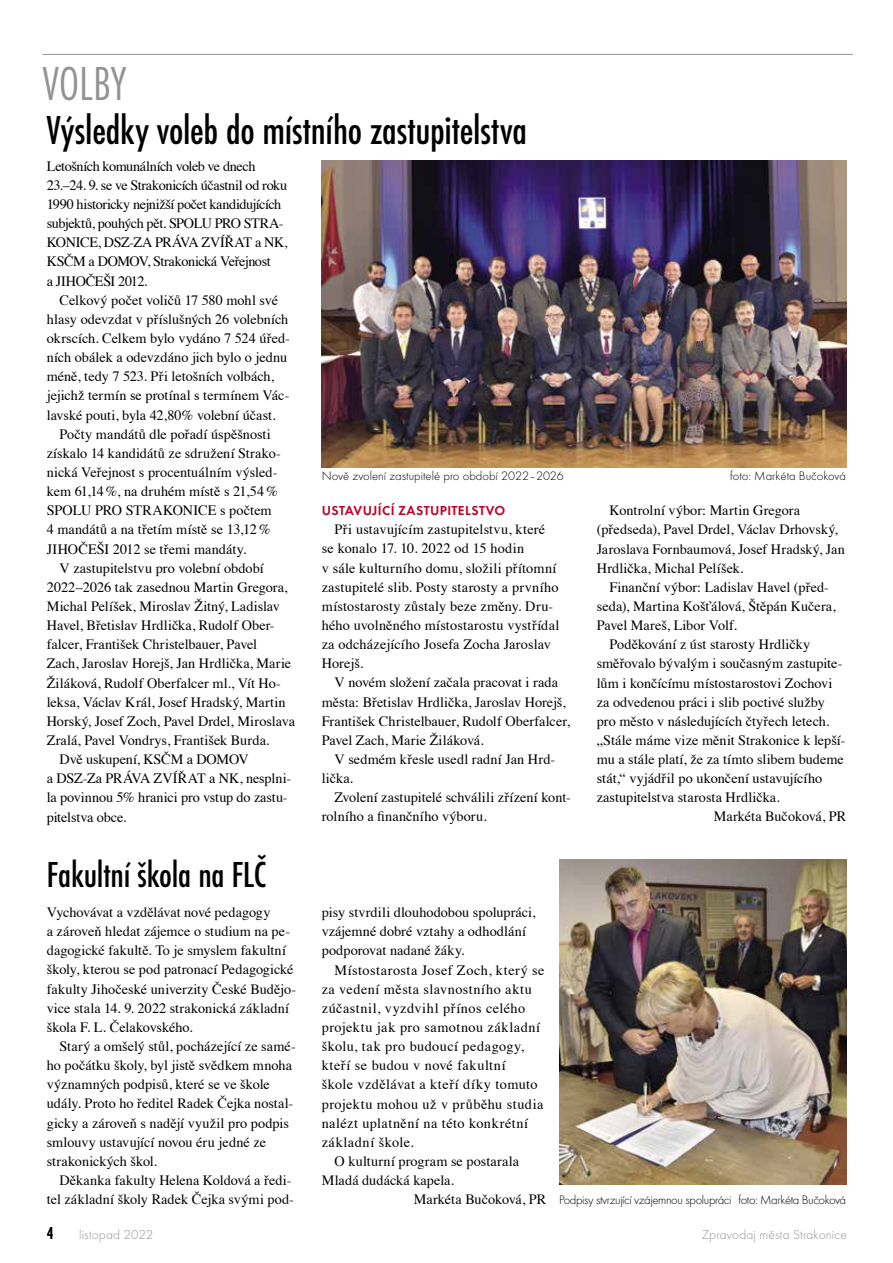
<style>
.page{position:relative;width:893px;height:1263px;background:#fff}
.page>*{position:absolute;margin:0;border:0;box-sizing:border-box;transform-origin:0 0}
.t1{font:49.5px "Futura TOT Ligh Cond";letter-spacing:.005em;color:#939393}
.t2{font:500 condensed 42px "Futura TOT";letter-spacing:-.005em;color:#000}
.t3{font:500 condensed 37.5px "Futura TOT";letter-spacing:-.005em;color:#000}
.t4{font:500 condensed 18px "Futura TOT";color:#000}
.t5{font:14.25px/19.2px "Times";color:#000}
.t6{font:14.25px/19.2px "Times";letter-spacing:-.03em;color:#000}
.t7{font:14.25px "Times";letter-spacing:.035em;color:#000}
.t8{font:14.25px "Times";letter-spacing:.03em;color:#000}
.t9{font:14.25px "Times";letter-spacing:.04em;color:#000}
.t10{font:13.5px "Futura TOT Ligh";letter-spacing:.01em;color:#939393}
.t11{font:600 13.5px "Futura TOT";letter-spacing:.03em;color:#be0027}
.t12{font:12.75px "Futura TOT Ligh";letter-spacing:-.03em;color:#000}
.t13{font:12.75px "Futura TOT Ligh";color:#000}
.s1{font-family:"Times";font-size:14.25px}
</style>
<div class="page">
<hr style="left:43px;top:54px;width:810px;height:1px;background:#939393">
<img style="left:322px;top:161px;width:524px;height:306px">
<img style="left:559px;top:860px;width:287px;height:325px">
<h1 class="t1" style="left:43px;top:55px;width:85px">VOLBY</h1>
<h2 class="t2" style="left:47px;top:107px;width:482px">Výsledky voleb do místního zastupitelstva</h2>
<p class="t6" style="left:47px;top:155px;width:242px">Letošních komunálních voleb ve dnech 23.–24. 9. se ve Strakonicích účastnil od roku 1990 historicky nejnižší počet kandidujících subjektů, pouhých pět. SPOLU PRO STRA-KONICE, DSZ-ZA PRÁVA ZVÍŘAT a NK, KSČM a DOMOV, Strakonická Veřejnost<br>a JIHOČEŠI 2012.</p>
<p class="t5" style="left:47px;top:289px;width:245px;text-indent:13px">Celkový počet voličů 17 580 mohl své hlasy odevzdat v příslušných 26 volebních okrscích. Celkem bylo vydáno 7 524 úřed&shy;ních obálek a odevzdáno jich bylo o jednu méně, tedy 7 523. Při letošních volbách, jejichž termín se protínal s termínem Vác&shy;lavské pouti, byla 42,80% volební účast.</p>
<p class="t5" style="left:47px;top:423px;width:236px;text-indent:13px">Počty mandátů dle pořadí úspěšnosti získalo 14 kandidátů ze sdružení Strako&shy;nická Veřejnost s procentuálním výsled&shy;kem 61,14%, na druhém místě s 21,54% SPOLU PRO STRAKONICE s počtem 4 mandátů a na třetím místě se 13,12% JIHOČEŠI 2012 se třemi mandáty.</p>
<p class="t5" style="left:60px;top:557px;width:206px">V zastupitelstvu pro volební období</p>
<p class="t5" style="left:47px;top:576px;width:242px">2022–2026 tak zasednou Martin Gregora,</p>
<p class="t5" style="left:47px;top:595px;width:235px">Michal Pelíšek, Miroslav Žitný, Ladislav</p>
<p class="t5" style="left:47px;top:614px;width:229px">Havel, Břetislav Hrdlička, Rudolf Ober-</p>
<p class="t5" style="left:47px;top:634px;width:212px">falcer, František Christelbauer, Pavel</p>
<p class="t5" style="left:47px;top:653px;width:246px">Zach, Jaroslav Horejš, Jan Hrdlička, Marie</p>
<p class="t5" style="left:47px;top:672px;width:236px">Žiláková, Rudolf Oberfalcer ml., Vít Ho-</p>
<p class="t5" style="left:47px;top:691px;width:240px">leksa, Václav Král, Josef Hradský, Martin</p>
<p class="t5" style="left:47px;top:710px;width:250px">Horský, Josef Zoch, Pavel Drdel, Miroslava</p>
<p class="t5" style="left:47px;top:729px;width:224px">Zralá, Pavel Vondrys, František Burda.</p>
<p class="t5" style="left:60px;top:748px;width:191px">Dvě uskupení, KSČM a DOMOV</p>
<p class="t5" style="left:47px;top:768px;width:246px">a DSZ-Za PRÁVA ZVÍŘAT a NK, nesplni-</p>
<p class="t5" style="left:47px;top:787px;width:242px">la povinnou 5% hranici pro vstup do zastu-</p>
<p class="t5" style="left:47px;top:806px;width:81px">pitelstva obce.</p>
<p class="t13" style="left:322px;top:468px;width:244px">Nově zvolení zastupitelé pro období 2022–2026</p>
<p class="t13" style="left:730px;top:468px;width:117px">foto: Markéta Bučoková</p>
<p class="t11" style="left:322px;top:503px;width:185px">USTAVUJÍCÍ ZASTUPITELSTVO</p>
<p class="t5" style="left:322px;top:519px;width:239px;text-indent:13px">Při ustavujícím zastupitelstvu, které se konalo 17. 10. 2022 od 15 hodin<br>v sále kulturního domu, složili přítomní zastupitelé slib. Posty starosty a prvního místostarosty zůstaly beze změny. Dru&shy;hého uvolněného místostarostu vystřídal za odcházejícího Josefa Zocha Jaroslav Horejš.</p>
<p class="t5" style="left:322px;top:672px;width:250px;text-indent:13px">V novém složení začala pracovat i rada města: Břetislav Hrdlička, Jaroslav Horejš, František Christelbauer, Rudolf Oberfalcer, Pavel Zach, Marie Žiláková.</p>
<p class="t5" style="left:322px;top:748px;width:235px;text-indent:13px">V sedmém křesle usedl radní Jan Hrd&shy;lička.</p>
<p class="t5" style="left:322px;top:787px;width:250px;text-indent:13px">Zvolení zastupitelé schválili zřízení kont&shy;rolního a finančního výboru.</p>
<p class="t5" style="left:597px;top:500px;width:250px;text-indent:13px">Kontrolní výbor: Martin Gregora (předseda), Pavel Drdel, Václav Drhovský, Jaroslava Fornbaumová, Josef Hradský, Jan Hrdlička, Michal Pelíšek.</p>
<p class="t5" style="left:609px;top:576px;width:221px">Finanční výbor: Ladislav Havel (před-</p>
<p class="t5" style="left:597px;top:595px;width:240px">seda), Martina Košťálová, Štěpán Kučera,</p>
<p class="t5" style="left:597px;top:614px;width:142px">Pavel Mareš, Libor Volf.</p>
<p class="t5" style="left:609px;top:634px;width:202px">Poděkování z úst starosty Hrdličky</p>
<p class="t5" style="left:597px;top:653px;width:247px">směřovalo bývalým i současným zastupite-</p>
<p class="t5" style="left:597px;top:672px;width:237px">lům i končícímu místostarostovi Zochovi</p>
<p class="t5" style="left:597px;top:691px;width:230px">za odvedenou práci i slib poctivé služby</p>
<p class="t5" style="left:597px;top:710px;width:234px">pro město v následujících čtyřech letech.</p>
<p class="t5" style="left:597px;top:729px;width:250px">„Stále máme vize měnit Strakonice k lepší-</p>
<p class="t5" style="left:597px;top:748px;width:249px">mu a stále platí, že za tímto slibem budeme</p>
<p class="t5" style="left:597px;top:768px;width:227px">stát,“ vyjádřil po ukončení ustavujícího</p>
<p class="t5" style="left:597px;top:787px;width:184px">zastupitelstva starosta Hrdlička.</p>
<p class="t5" style="left:714px;top:806px;width:134px">Markéta Bučoková, PR</p>
<h3 class="t3" style="left:47px;top:854px;width:221px">Fakultní škola na FLČ</h3>
<p class="t5" style="left:47px;top:901px;width:251px">Vychovávat a vzdělávat nové pedagogy<br>a zároveň hledat zájemce o studium na pe&shy;dagogické fakultě. To je smyslem fakultní školy, kterou se pod patronací Pedagogické fakulty Jihočeské univerzity České Budějo&shy;vice stala 14. 9. 2022 strakonická základní škola F. L. Čelakovského.</p>
<p class="t5" style="left:47px;top:1035px;width:251px;text-indent:13px">Starý a omšelý stůl, pocházející ze samé&shy;ho počátku školy, byl jistě svědkem mnoha významných podpisů, které se ve škole udály. Proto ho ředitel Radek Čejka nostal&shy;gicky a zároveň s nadějí využil pro podpis smlouvy ustavující novou éru jedné ze strakonických škol.</p>
<p class="t5" style="left:47px;top:1169px;width:249px;text-align:right">Děkanka fakulty Helena Koldová a ředi&shy;tel základní školy Radek Čejka svými pod-</p>
<p class="t5" style="left:322px;top:901px;width:215px">pisy stvrdili dlouhodobou spolupráci, vzájemné dobré vztahy a odhodlání podporovat nadané žáky.</p>
<p class="t7" style="left:334px;top:956px;width:212px">Místostarosta Josef Zoch, který se</p>
<p class="t7" style="left:322px;top:975px;width:212px">za vedení města slavnostního aktu</p>
<p class="t9" style="left:322px;top:995px;width:205px">zúčastnil, vyzdvihl přínos celého</p>
<p class="t7" style="left:322px;top:1014px;width:220px">projektu jak pro samotnou základní</p>
<p class="t8" style="left:322px;top:1033px;width:204px">školu, tak pro budoucí pedagogy,</p>
<p class="t7" style="left:322px;top:1052px;width:185px">kteří se budou v nové fakultní</p>
<p class="t7" style="left:322px;top:1071px;width:218px">škole vzdělávat a kteří díky tomuto</p>
<p class="t8" style="left:322px;top:1090px;width:223px">projektu mohou už v průběhu studia</p>
<p class="t8" style="left:322px;top:1109px;width:208px">nalézt uplatnění na této konkrétní</p>
<p class="t7" style="left:322px;top:1129px;width:93px">základní škole.</p>
<p class="t5" style="left:334px;top:1150px;width:186px">O kulturní program se postarala</p>
<p class="t5" style="left:322px;top:1169px;width:134px">Mladá dudácká kapela.</p>
<p class="t12" style="left:414px;top:1193px;width:434px"><span class="s1">Markéta Bučoková, PR</span> Podpisy stvrzující vzájemnou spolupráci foto: Markéta Bučoková</p>
<p class="t4" style="left:47px;top:1223px;width:8px">4</p>
<p class="t10" style="left:79px;top:1227px;width:76px">listopad 2022</p>
<p class="t10" style="left:702px;top:1227px;width:147px">Zpravodaj města Strakonice</p>
</div>
